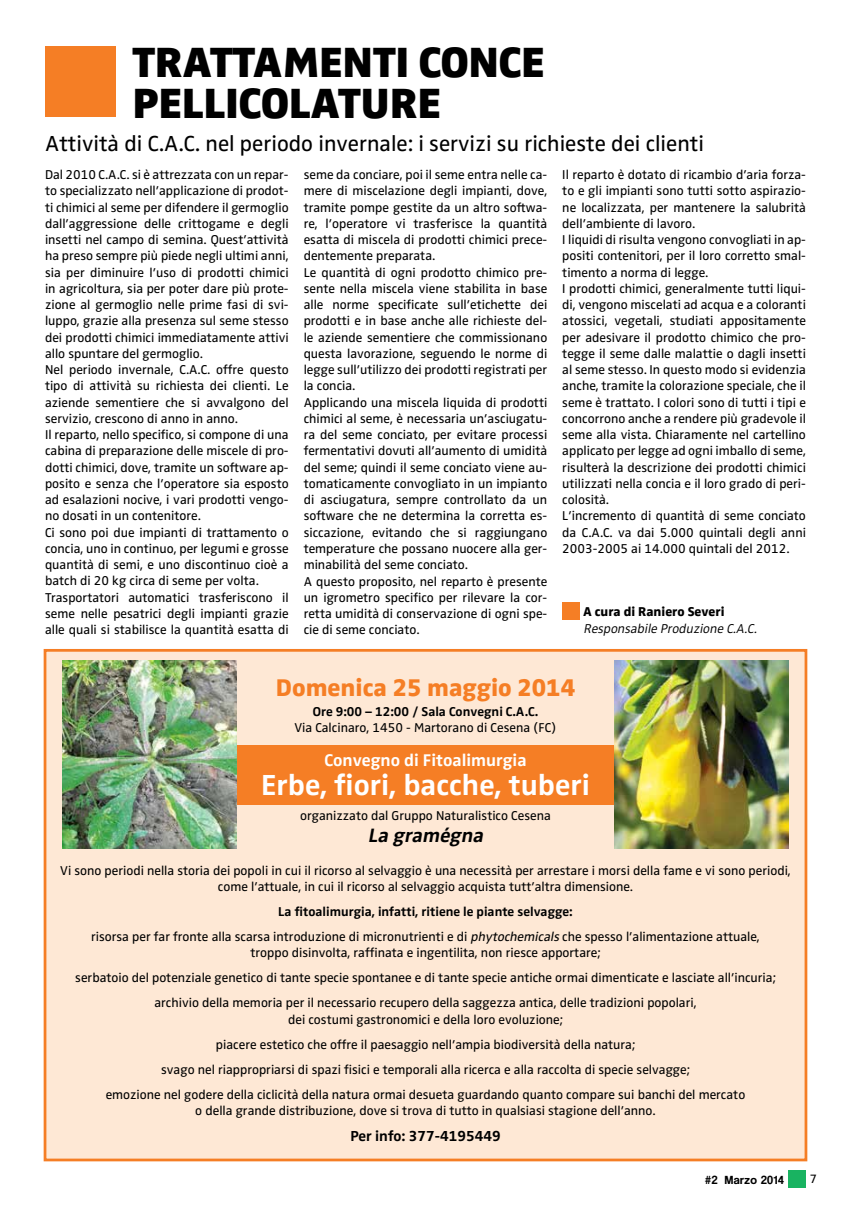
<style>
.page{position:relative;width:851px;height:1205px;background:#fff}
.page>*{position:absolute;margin:0;border:0;box-sizing:border-box;transform-origin:0 0}
.t1{font:43.75px "Zwo w 8";letter-spacing:-.005em;color:#000}
.t2{font:30px "Zwo w 6";color:#fff}
.t3{font:25px "Zwo w 7";color:#f57e25}
.t4{font:22.5px "Zwo w 4";color:#000}
.t5{font:italic 20px "Zwo w 6";color:#000}
.t6{font:17.5px "Zwo w 6";color:#fff}
.t7{font:15px "Zwo w 6";color:#000}
.t8{font:13.25px/16.2px "Zwo w 4";color:#000;text-align:center}
.t9{font:13.25px "Zwo w 6";color:#000}
.t10{font:italic 13.25px "Zwo w 3";color:#000}
.t11{font:13.25px "Zwo w 7";color:#000}
.t12{font:12.5px "Zwo w 4";color:#000}
.t13{font:12.25px "Coolvetica Rg";letter-spacing:.04em;color:#000}
.s1{font-style:italic}
</style>
<div class="page">
<div style="left:788px;top:1170px;width:17px;height:18px;background:#19b361"></div>
<div style="left:44px;top:649px;width:763px;height:512px;background:#fee8d5;border:3px solid #f57e25"></div>
<div style="left:45px;top:47px;width:71px;height:70px;background:#f57e25"></div>
<div style="left:562px;top:602px;width:18px;height:18px;background:#f57e25"></div>
<div style="left:204px;top:744px;width:435px;height:60px;background:#f57e25"></div>
<img style="left:614px;top:660px;width:174px;height:188px">
<img style="left:63px;top:660px;width:173px;height:188px">
<h1 class="t1" style="left:132px;top:36px;width:49px">TRATTAMENTI</h1>
<h1 class="t1" style="left:418px;top:36px;width:123px">CONCE</h1>
<h1 class="t1" style="left:132px;top:77px;width:22px">PELLI</h1>
<h1 class="t1" style="left:239px;top:77px;width:48px">COLAT</h1>
<h1 class="t1" style="left:360px;top:77px;width:54px">URE</h1>
<h3 class="t4" style="left:45px;top:130px;width:660px">Attività di C.A.C. nel periodo invernale: i servizi su richieste dei clienti</h3>
<p class="t8" style="left:45px;top:167px;width:245px;text-align:left">Dal 2010 C.A.C. si è attrezzata con un repar&shy;to specializzato nell’applicazione di prodot&shy;ti chimici al seme per difendere il germoglio dall’aggressione delle crittogame e degli insetti nel campo di semina. Quest’attività ha preso sempre più piede negli ultimi anni, sia per diminuire l’uso di prodotti chimici in agricoltura, sia per poter dare più prote&shy;zione al germoglio nelle prime fasi di svi&shy;luppo, grazie alla presenza sul seme stesso dei prodotti chimici immediatamente attivi allo spuntare del germoglio.<br>Nel periodo invernale, C.A.C. offre questo tipo di attività su richiesta dei clienti. Le aziende sementiere che si avvalgono del servizio, crescono di anno in anno.<br>Il reparto, nello specifico, si compone di una cabina di preparazione delle miscele di pro&shy;dotti chimici, dove, tramite un software ap&shy;posito e senza che l’operatore sia esposto ad esalazioni nocive, i vari prodotti vengo&shy;no dosati in un contenitore.<br>Ci sono poi due impianti di trattamento o concia, uno in continuo, per legumi e grosse quantità di semi, e uno discontinuo cioè a batch di 20 kg circa di seme per volta.<br>Trasportatori automatici trasferiscono il seme nelle pesatrici degli impianti grazie alle quali si stabilisce la quantità esatta di</p>
<p class="t8" style="left:303px;top:166px;width:245px;text-align:left">seme da conciare, poi il seme entra nelle ca&shy;mere di miscelazione degli impianti, dove, tramite pompe gestite da un altro softwa&shy;re, l’operatore vi trasferisce la quantità esatta di miscela di prodotti chimici prece&shy;dentemente preparata.<br>Le quantità di ogni prodotto chimico pre&shy;sente nella miscela viene stabilita in base alle norme specificate sull’etichette dei prodotti e in base anche alle richieste del&shy;le aziende sementiere che commissionano questa lavorazione, seguendo le norme di legge sull’utilizzo dei prodotti registrati per la concia.<br>Applicando una miscela liquida di prodotti chimici al seme, è necessaria un’asciugatu&shy;ra del seme conciato, per evitare processi fermentativi dovuti all’aumento di umidità del seme; quindi il seme conciato viene au&shy;tomaticamente convogliato in un impianto di asciugatura, sempre controllato da un software che ne determina la corretta es&shy;siccazione, evitando che si raggiungano temperature che possano nuocere alla ger&shy;minabilità del seme conciato.<br>A questo proposito, nel reparto è presente un igrometro specifico per rilevare la cor&shy;retta umidità di conservazione di ogni spe&shy;cie di seme conciato.</p>
<p class="t8" style="left:562px;top:166px;width:245px;text-align:left">Il reparto è dotato di ricambio d’aria forza&shy;to e gli impianti sono tutti sotto aspirazio&shy;ne localizzata, per mantenere la salubrità dell’ambiente di lavoro.<br>I liquidi di risulta vengono convogliati in ap&shy;positi contenitori, per il loro corretto smal&shy;timento a norma di legge.<br>I prodotti chimici, generalmente tutti liqui&shy;di, vengono miscelati ad acqua e a coloranti atossici, vegetali, studiati appositamente per adesivare il prodotto chimico che pro&shy;tegge il seme dalle malattie o dagli insetti al seme stesso. In questo modo si evidenzia anche, tramite la colorazione speciale, che il seme è trattato. I colori sono di tutti i tipi e concorrono anche a rendere più gradevole il seme alla vista. Chiaramente nel cartellino applicato per legge ad ogni imballo di seme, risulterà la descrizione dei prodotti chimici utilizzati nella concia e il loro grado di peri&shy;colosità.<br>L’incremento di quantità di seme conciato da C.A.C. va dai 5.000 quintali degli anni 2003-2005 ai 14.000 quintali del 2012.</p>
<p class="t11" style="left:583px;top:603px;width:143px">A cura di Raniero Severi</p>
<p class="t10" style="left:583px;top:621px;width:177px">Responsabile Produzione C.A.C.</p>
<h3 class="t3" style="left:276px;top:673px;width:301px">Domenica 25 maggio 2014</h3>
<p class="t9" style="left:313px;top:704px;width:227px">Ore 9:00 – 12:00 / Sala Convegni C.A.C.</p>
<p class="t8" style="left:294px;top:720px;width:264px">Via Calcinaro, 1450 - Martorano di Cesena (FC)</p>
<h3 class="t6" style="left:324px;top:750px;width:204px">Convegno di Fitoalimurgia</h3>
<h2 class="t2" style="left:261px;top:767px;width:330px">Erbe, fiori, bacche, tuberi</h2>
<p class="t8" style="left:300px;top:807px;width:252px">organizzato dal Gruppo Naturalistico Cesena</p>
<h3 class="t5" style="left:368px;top:824px;width:121px">La gramégna</h3>
<p class="t8" style="left:60px;top:862px;width:732px">Vi sono periodi nella storia dei popoli in cui il ricorso al selvaggio è una necessità per arrestare i morsi della fame e vi sono periodi, come l’attuale, in cui il ricorso al selvaggio acquista tutt’altra dimensione.</p>
<p class="t9" style="left:278px;top:904px;width:296px">La fitoalimurgia, infatti, ritiene le piante selvagge:</p>
<p class="t8" style="left:91px;top:928px;width:670px">risorsa per far fronte alla scarsa introduzione di micronutrienti e di <span class="s1">phytochemicals</span> che spesso l’alimentazione attuale, troppo disinvolta, raffinata e ingentilita, non riesce apportare;</p>
<p class="t8" style="left:75px;top:965px;width:701px;line-height:25px">serbatoio del potenziale genetico di tante specie spontanee e di tante specie antiche ormai dimenticate e lasciate all’incuria; archivio della memoria per il necessario recupero della saggezza antica, delle tradizioni popolari,</p>
<p class="t8" style="left:106px;top:1006px;width:641px;line-height:25px">dei costumi gastronomici e della loro evoluzione;<br>piacere estetico che offre il paesaggio nell’ampia biodiversità della natura;<br>svago nel riappropriarsi di spazi fisici e temporali alla ricerca e alla raccolta di specie selvagge;<br>emozione nel godere della ciclicità della natura ormai desueta guardando quanto compare sui banchi del mercato</p>
<p class="t8" style="left:195px;top:1102px;width:462px">o della grande distribuzione, dove si trova di tutto in qualsiasi stagione dell’anno.</p>
<p class="t7" style="left:350px;top:1127px;width:152px">Per info: 377-4195449</p>
<p class="t13" style="left:705px;top:1172px;width:80px">#2 Marzo 2014</p>
<p class="t12" style="left:809px;top:1172px;width:9px">7</p>
</div>
